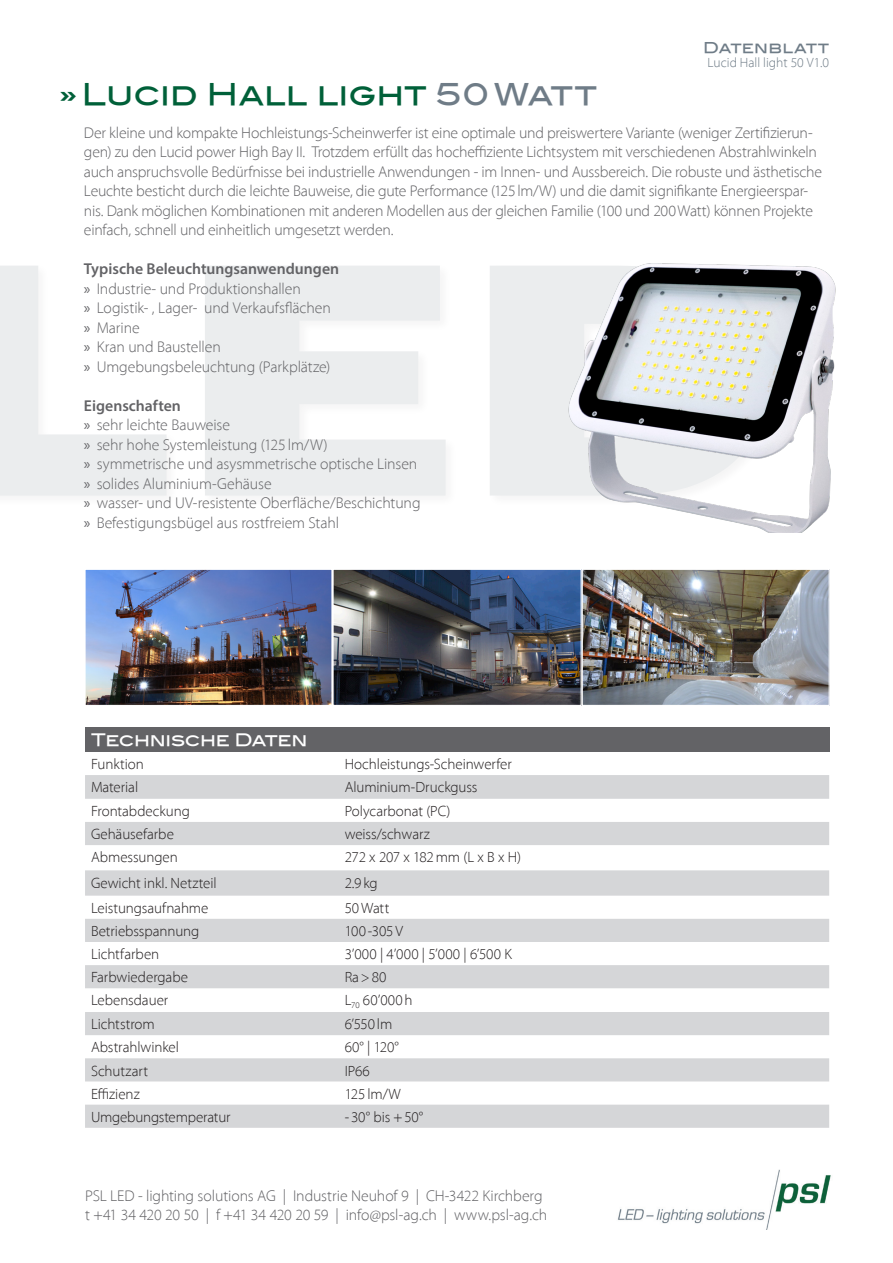
<style>
.page{position:relative;width:893px;height:1263px;background:#fff}
.page>*{position:absolute;margin:0;border:0;box-sizing:border-box;transform-origin:0 0}
.Titel{font:30px "Blair Md ITCTT Medium";color:#006039}
.Tabellen-Titel{font:17.25px "Blair Md ITCTT Medium";letter-spacing:-.015em;color:#fff}
.Beschrieb_Produkte{font:300 15.75px/19.5px "Myriad Pro";letter-spacing:-.01em;color:#636366}
.Fliesstext{font:600 15.75px "Myriad Pro";color:#636366}
.Tabellen_Text{font:300 15px "Myriad Pro";letter-spacing:-.005em;color:#231f20}
.Tabellen_Text-2{font:300 15px "Myriad Pro";letter-spacing:.015em;color:#231f20}
.Datenblatt{font:15px "Blair Md ITCTT Medium";letter-spacing:.01em;color:#6f7c87}
.t1{font:300 13.5px "Myriad Pro";color:#6f7c87}
.s1{font-size:27px}
.s2{color:#6f7c87}
.s3{font-weight:400}
</style>
<div class="page">
<svg style="left:0;top:266px;width:562px;height:229px;fill:#ebedee"></svg>
<img style="left:617px;top:1169px;width:214px;height:60px">
<div style="left:85px;top:727px;width:744px;height:25px;background:#636366"></div>
<svg style="left:85px;top:775px;width:744px;height:353px;fill:#d5d6d8"></svg>
<img style="left:562px;top:263px;width:274px;height:270px">
<img style="left:86px;top:571px;width:742px;height:133px">
<div style="left:84px;top:569px;width:249px;height:137px;border:1px solid #fff"></div>
<div style="left:333px;top:569px;width:249px;height:137px;border:1px solid #fff"></div>
<div style="left:582px;top:569px;width:248px;height:137px;border:1px solid #fff"></div>
<p class="Datenblatt" style="left:703px;top:39px;width:128px">Datenblatt</p>
<p class="t1" style="left:708px;top:55px;width:123px">Lucid Hall light 50 V1.0</p>
<p class="Titel" style="left:58px;top:77px;width:540px"><span class="s1">»</span>Lucid Hall light <span class="s2">50Watt</span></p>
<p class="Beschrieb_Produkte" style="left:84px;top:123px;width:740px">Der kleine und kompakte Hochleistungs-Scheinwerfer ist eine optimale und preiswertere Variante (weniger Zertifizierun&shy;gen) zu den Lucid power High Bay II. Trotzdem erfüllt das hocheffiziente Lichtsystem mit verschiedenen Abstrahlwinkeln auch anspruchsvolle Bedürfnisse bei industrielle Anwendungen - im Innen- und Aussbereich. Die robuste und ästhetische Leuchte besticht durch die leichte Bauweise, die gute Performance (125lm/W) und die damit signifikante Energieerspar&shy;nis. Dank möglichen Kombinationen mit anderen Modellen aus der gleichen Familie (100 und 200Watt) können Projekte einfach, schnell und einheitlich umgesetzt werden.</p>
<p class="Fliesstext" style="left:84px;top:259px;width:257px">Typische Beleuchtungsanwendungen</p>
<p class="Beschrieb_Produkte" style="left:84px;top:279px;width:218px"><span class="s3">»</span> Industrie- und Produktionshallen</p>
<p class="Beschrieb_Produkte" style="left:84px;top:298px;width:248px"><span class="s3">»</span> Logistik- , Lager- und Verkaufsflächen</p>
<p class="Beschrieb_Produkte" style="left:84px;top:318px;width:57px"><span class="s3">»</span> Marine</p>
<p class="Beschrieb_Produkte" style="left:84px;top:337px;width:138px"><span class="s3">»</span> Kran und Baustellen</p>
<p class="Beschrieb_Produkte" style="left:84px;top:357px;width:248px"><span class="s3">»</span> Umgebungsbeleuchtung (Parkplätze)</p>
<p class="Fliesstext" style="left:84px;top:395px;width:98px">Eigenschaften</p>
<p class="Beschrieb_Produkte" style="left:84px;top:415px;width:148px"><span class="s3">»</span> sehr leichte Bauweise</p>
<p class="Beschrieb_Produkte" style="left:84px;top:435px;width:245px"><span class="s3">»</span> sehr hohe Systemleistung (125 lm/W)</p>
<p class="Beschrieb_Produkte" style="left:84px;top:454px;width:335px"><span class="s3">»</span> symmetrische und asysmmetrische optische Linsen</p>
<p class="Beschrieb_Produkte" style="left:84px;top:474px;width:189px"><span class="s3">»</span> solides Aluminium-Gehäuse</p>
<p class="Beschrieb_Produkte" style="left:84px;top:493px;width:338px"><span class="s3">»</span> wasser- und UV-resistente Oberfläche/Beschichtung</p>
<p class="Beschrieb_Produkte" style="left:84px;top:513px;width:257px"><span class="s3">»</span> Befestigungsbügel aus rostfreiem Stahl</p>
<p class="Tabellen-Titel" style="left:91px;top:729px;width:218px">Technische Daten</p>
<p class="Tabellen_Text" style="left:91px;top:756px;width:54px">Funktion</p>
<p class="Tabellen_Text" style="left:345px;top:756px;width:169px">Hochleistungs-Scheinwerfer</p>
<p class="Tabellen_Text" style="left:91px;top:779px;width:49px">Material</p>
<p class="Tabellen_Text" style="left:345px;top:779px;width:134px">Aluminium-Druckguss</p>
<p class="Tabellen_Text" style="left:91px;top:803px;width:100px">Frontabdeckung</p>
<p class="Tabellen_Text" style="left:345px;top:803px;width:107px">Polycarbonat (PC)</p>
<p class="Tabellen_Text" style="left:91px;top:826px;width:85px">Gehäusefarbe</p>
<p class="Tabellen_Text" style="left:345px;top:826px;width:87px">weiss/schwarz</p>
<p class="Tabellen_Text" style="left:91px;top:849px;width:88px">Abmessungen</p>
<p class="Tabellen_Text" style="left:345px;top:849px;width:178px">272 x 207 x 182mm (L x B x H)</p>
<p class="Tabellen_Text" style="left:91px;top:874px;width:127px">Gewicht inkl. Netzteil</p>
<p class="Tabellen_Text" style="left:345px;top:874px;width:35px">2.9 kg</p>
<p class="Tabellen_Text" style="left:91px;top:899px;width:119px">Leistungsaufnahme</p>
<p class="Tabellen_Text" style="left:345px;top:899px;width:46px">50Watt</p>
<p class="Tabellen_Text" style="left:91px;top:923px;width:110px">Betriebsspannung</p>
<p class="Tabellen_Text" style="left:345px;top:923px;width:60px">100 -305V</p>
<p class="Tabellen_Text" style="left:91px;top:946px;width:70px">Lichtfarben</p>
<p class="Tabellen_Text-2" style="left:345px;top:946px;width:169px">3’000 | 4’000 | 5’000 | 6’500 K</p>
<p class="Tabellen_Text" style="left:91px;top:969px;width:99px">Farbwiedergabe</p>
<p class="Tabellen_Text" style="left:345px;top:969px;width:43px">Ra&gt;80</p>
<p class="Tabellen_Text" style="left:91px;top:992px;width:79px">Lebensdauer</p>
<p class="Tabellen_Text" style="left:345px;top:992px;width:69px">L<sub>70</sub> 60’000h</p>
<p class="Tabellen_Text" style="left:91px;top:1016px;width:65px">Lichtstrom</p>
<p class="Tabellen_Text" style="left:345px;top:1016px;width:49px">6’550 lm</p>
<p class="Tabellen_Text" style="left:91px;top:1039px;width:90px">Abstrahlwinkel</p>
<p class="Tabellen_Text" style="left:345px;top:1039px;width:56px">60° | 120°</p>
<p class="Tabellen_Text" style="left:91px;top:1062px;width:59px">Schutzart</p>
<p class="Tabellen_Text" style="left:345px;top:1062px;width:27px">IP66</p>
<p class="Tabellen_Text" style="left:91px;top:1085px;width:50px">Effizienz</p>
<p class="Tabellen_Text" style="left:345px;top:1085px;width:58px">125 lm/W</p>
<p class="Tabellen_Text" style="left:91px;top:1108px;width:141px">Umgebungstemperatur</p>
<p class="Tabellen_Text" style="left:345px;top:1108px;width:80px">- 30° bis +50°</p>
<p class="Beschrieb_Produkte" style="left:85px;top:1186px;width:459px">PSL LED - lighting solutions AG | Industrie Neuhof 9 | CH-3422 Kirchberg</p>
<p class="Beschrieb_Produkte" style="left:85px;top:1205px;width:464px">t +41 34 420 20 50 | f +41 34 420 20 59 | info@psl-ag.ch | www.psl-ag.ch</p>
</div>
